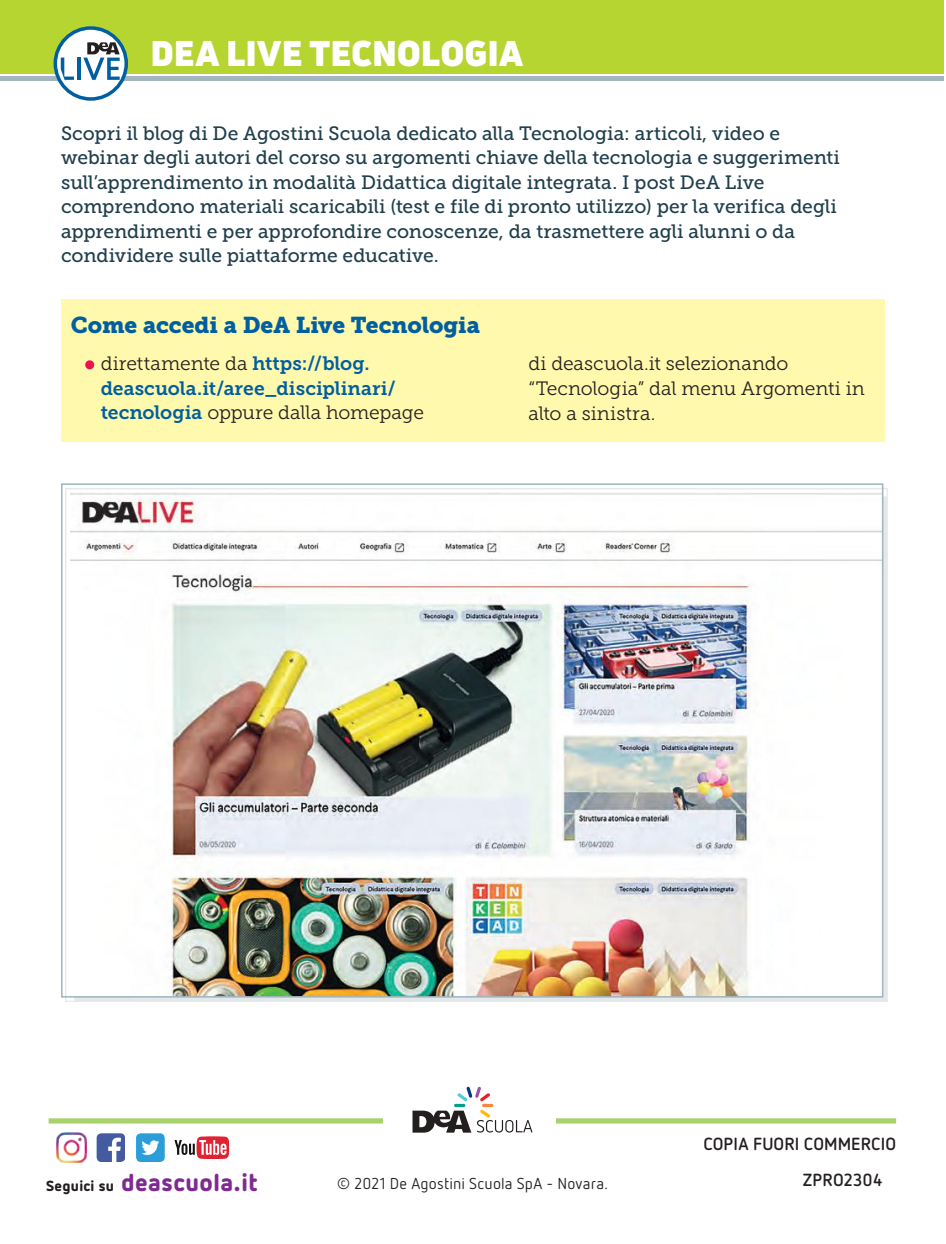
<style>
.page{position:relative;width:946px;height:1244px;background:#fff}
.page>*{position:absolute;margin:0;border:0;box-sizing:border-box;transform-origin:0 0}
.t1{font:900 35px "Uni Neue";letter-spacing:.005em;color:#fff}
.t2{font:900 24.32px "Netto OT";letter-spacing:.02em;color:#7f2a90}
.t3{font:22.75px "Museo Slab 900";letter-spacing:-.005em;color:#005fa1}
.t4{font:19.25px/24.5px "Museo Slab 500";letter-spacing:-.005em;color:#1f3e4c}
.t5{font:19.25px/24.5px "Museo Slab 300";letter-spacing:-.005em;color:#241f1f}
.t6{font:19.25px "Museo Slab 700";color:#005fa1}
.t7{font:700 17.5px "Netto OT";letter-spacing:.01em;color:#241f1f}
.t8{font:15.75px "Netto OT";letter-spacing:.015em;color:#241f1f}
.s1{color:#ef1150}
.s2{font-family:"Museo Slab 700";color:#005fa1}
.s3{font-size:14.53px;color:#241f1f}
</style>
<div class="page">
<svg style="left:49px;top:1118px;width:847px;height:5px;background:#acd475"></svg>
<div style="left:382px;top:1081px;width:173px;height:54px;background:#fff"></div>
<svg style="left:412px;top:1086px;width:120px;height:46px"></svg>
<svg style="left:97px;top:1133px;width:28px;height:28px"></svg>
<svg style="left:136px;top:1133px;width:29px;height:28px"></svg>
<svg style="left:174px;top:1136px;width:55px;height:22px"></svg>
<img style="left:56px;top:1132px;width:31px;height:30px">
<div style="left:0;top:0;width:943px;height:73px;background:#b6d530"></div>
<div style="left:0;top:76px;width:943px;height:5px;background:#a3b5bf"></div>
<svg style="left:55px;top:28px;width:71px;height:71px;fill:#fff"></svg>
<div style="left:54px;top:26px;width:74px;height:75px;border:4px solid #005fa1;border-radius:50%"></div>
<svg style="left:61px;top:58px;width:13px;height:22px"></svg>
<hr style="left:77px;top:58px;width:4px;height:22px;background:#005fa1">
<svg style="left:83px;top:42px;width:37px;height:38px"></svg>
<div style="left:65px;top:487px;width:822px;height:514px;background:#a3b5bf;opacity:.3"></div>
<img style="left:70px;top:492px;width:810px;height:502px">
<div style="left:61px;top:299px;width:823px;height:142px;background:#fff9ae"></div>
<div style="left:85px;top:360px;width:9px;height:9px;border:4px solid #ef1150;border-radius:50%"></div>
<h1 class="t1" style="left:150px;top:29px;width:374px">DEA LIVE TECNOLOGIA</h1>
<p class="t4" style="left:61px;top:121px;width:780px">Scopri il blog di De Agostini Scuola dedicato alla Tecnologia: articoli, video e webinar degli autori del corso su argomenti chiave della tecnologia e suggerimenti sull’apprendimento in modalità Didattica digitale integrata. I post DeA Live comprendono materiali scaricabili (test e file di pronto utilizzo) per la verifica degli apprendimenti e per approfondire conoscenze, da trasmettere agli alunni o da condividere sulle piattaforme educative.</p>
<p class="t3" style="left:71px;top:312px;width:410px">Come accedi a DeA Live Tecnologia</p>
<p class="t5" style="left:86px;top:351px;width:285px"><span class="s1">•</span> direttamente da <span class="s2">https://blog.</span></p>
<p class="t6" style="left:101px;top:377px;width:297px">deascuola.it/aree_disciplinari/</p>
<p class="t5" style="left:101px;top:400px;width:325px"><span class="s2">tecnologia</span> oppure dalla homepage</p>
<p class="t5" style="left:528px;top:351px;width:338px">di deascuola.it selezionando “Tecnologia” dal menu Argomenti in alto a sinistra.</p>
<p class="t7" style="left:703px;top:1132px;width:194px">COPIA FUORI COMMERCIO</p>
<p class="t2" style="left:46px;top:1165px;width:213px"><span class="s3">Seguici su</span> deascuola.it</p>
<p class="t8" style="left:337px;top:1173px;width:272px">© 2021 De Agostini Scuola SpA - Novara.</p>
<p class="t7" style="left:802px;top:1168px;width:81px">ZPRO2304</p>
</div>
